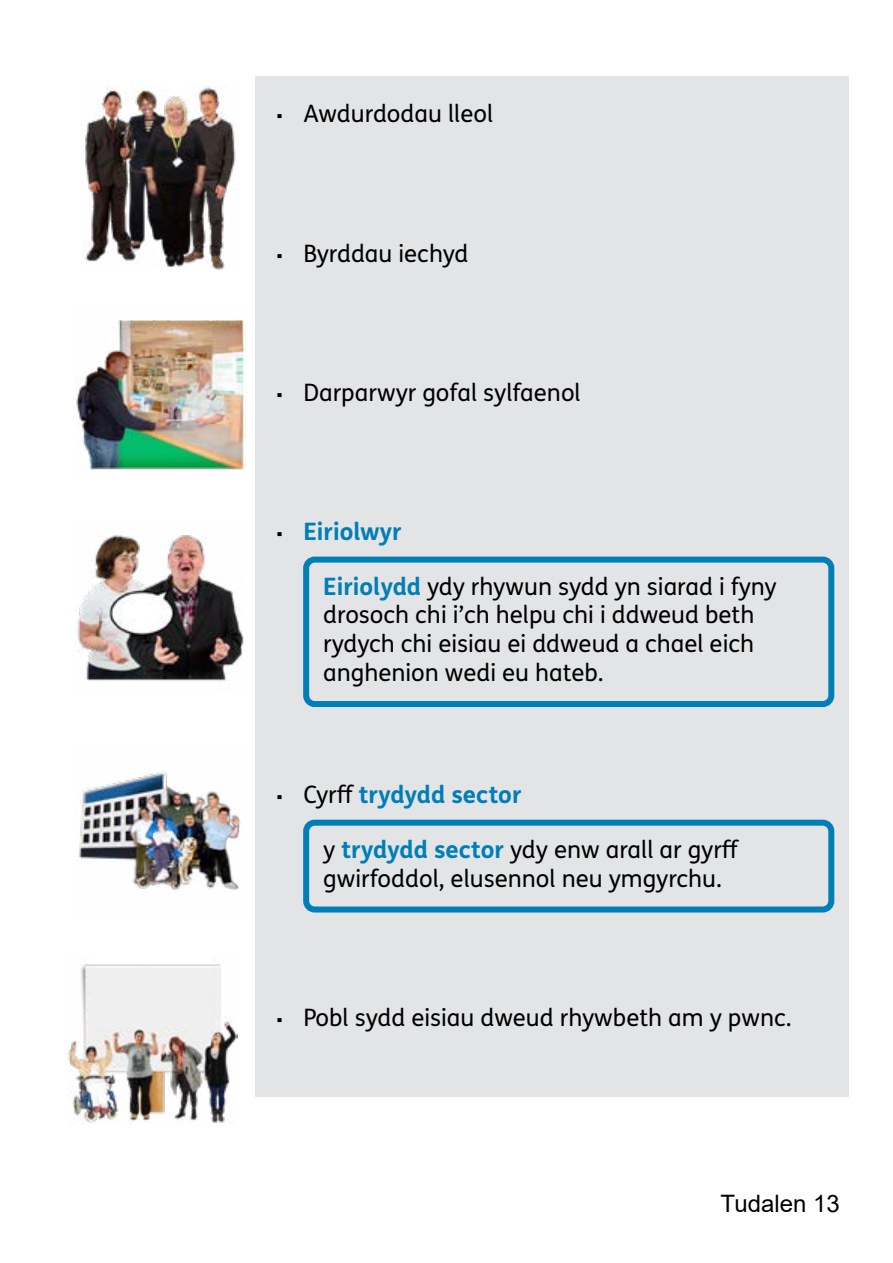
<style>
.page{position:relative;width:893px;height:1263px;background:#fff}
.page>*{position:absolute;margin:0;border:0;box-sizing:border-box;transform-origin:0 0}
.Box_text_for_bullet{font:24px/28.8px "FS Me Pro";color:#000}
.t1{font:700 24px "FS Me Pro";color:#007eb7}
.t2{font:24px "Arial";color:#000}
.s1{font-family:"Verdana";font-size:18px}
.s2{font-family:"Verdana";font-weight:400;font-size:18px;color:#000}
.s3{font-weight:700;color:#007eb7}
.s4{font-weight:400;color:#000}
</style>
<div class="page">
<div style="left:255px;top:77px;width:593px;height:1020px;background:#e3e4e5"></div>
<div style="left:303px;top:557px;width:531px;height:150px;border:6px solid #007eb7;border-radius:9px"></div>
<div style="left:303px;top:820px;width:531px;height:92px;border:6px solid #007eb7;border-radius:9px"></div>
<img style="left:85px;top:85px;width:151px;height:185px">
<img style="left:75px;top:535px;width:169px;height:146px">
<img style="left:67px;top:960px;width:170px;height:164px">
<img style="left:76px;top:319px;width:170px;height:151px">
<img style="left:79px;top:771px;width:162px;height:120px">
<p class="Box_text_for_bullet" style="left:276px;top:99px;width:218px"><span class="s1">▪</span> Awdurdodau lleol</p>
<p class="Box_text_for_bullet" style="left:276px;top:238px;width:194px"><span class="s1">▪</span> Byrddau iechyd</p>
<p class="Box_text_for_bullet" style="left:276px;top:378px;width:306px"><span class="s1">▪</span> Darparwyr gofal sylfaenol</p>
<p class="t1" style="left:276px;top:513px;width:127px"><span class="s2">▪</span> Eiriolwyr</p>
<p class="Box_text_for_bullet" style="left:323px;top:571px;width:455px"><span class="s3">Eiriolydd</span> ydy rhywun sydd yn siarad i fyny drosoch chi i’ch helpu chi i ddweud beth rydych chi eisiau ei ddweud a chael eich anghenion wedi eu hateb.</p>
<p class="t1" style="left:276px;top:776px;width:247px"><span class="s2">▪</span> <span class="s4">Cyrff</span> trydydd sector</p>
<p class="Box_text_for_bullet" style="left:323px;top:834px;width:418px">y <span class="s3">trydydd sector</span> ydy enw arall ar gyrff gwirfoddol, elusennol neu ymgyrchu.</p>
<p class="Box_text_for_bullet" style="left:276px;top:1002px;width:517px"><span class="s1">▪</span> Pobl sydd eisiau dweud rhywbeth am y pwnc.</p>
<p class="t2" style="left:721px;top:1187px;width:121px">Tudalen 13</p>
</div>
